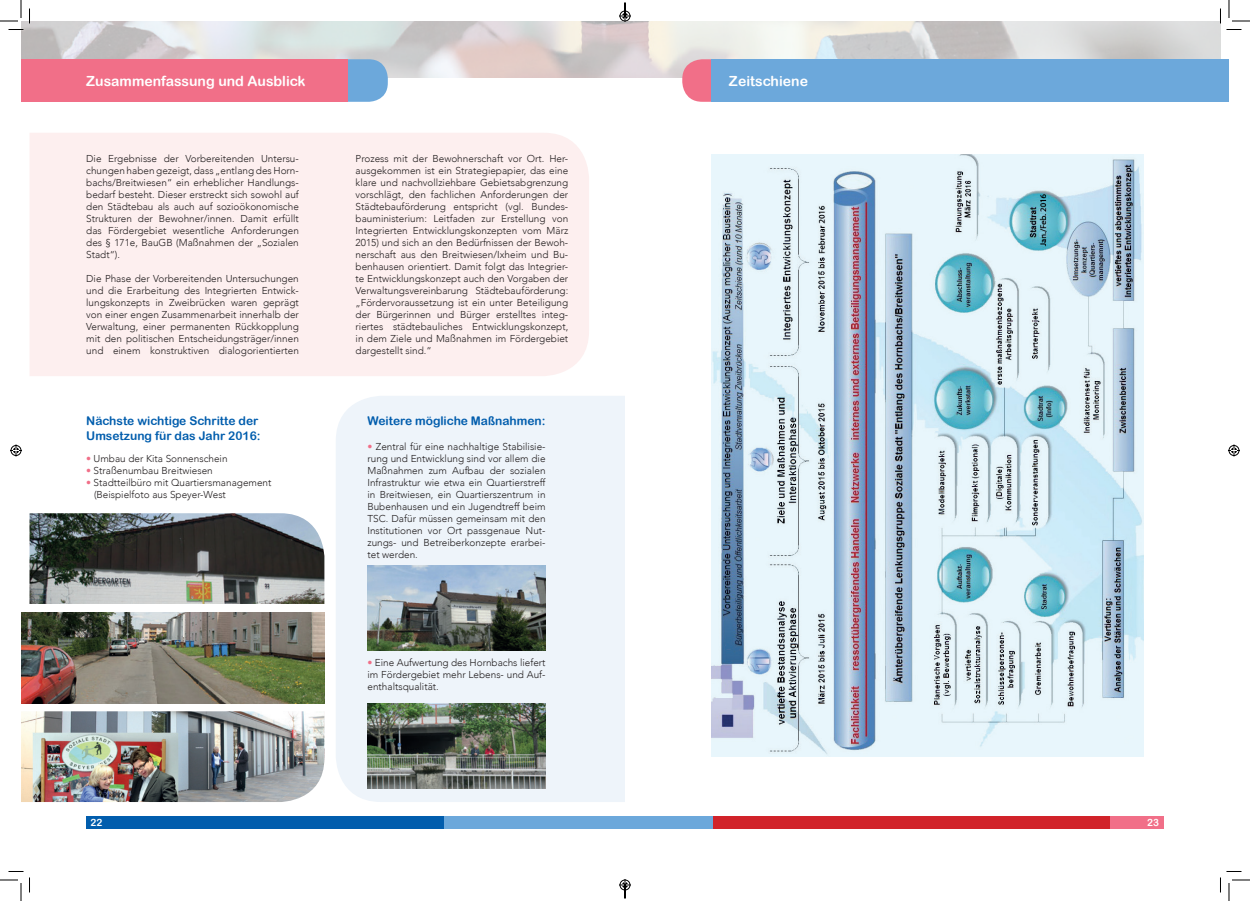
<style>
.page{position:relative;width:1250px;height:901px;background:#fff}
.page>*{position:absolute;margin:0;border:0;box-sizing:border-box;transform-origin:0 0}
.t1{font:14px "Arial Rounded MT Bold";color:#fff}
.t2{font:12px/14.4px "Arial Rounded MT Bold";color:#015dad}
.t3{font:300 10px/12px "Avenir";color:#231f20;text-align:justify}
.t4{font:10px "Arial Rounded MT Bold";color:#fff}
.s1{color:#f16f88}
</style>
<div class="page">
<div style="left:336px;top:396px;width:289px;height:406px;background:#eef4fa"></div>
<div style="left:30px;top:133px;width:559px;height:243px;background:#fdefef"></div>
<div style="left:86px;top:816px;width:363px;height:13px;background:#015dad"></div>
<div style="left:444px;top:816px;width:399px;height:13px;background:#6ca8db"></div>
<div style="left:713px;top:816px;width:399px;height:13px;background:#d1232a"></div>
<div style="left:1110px;top:816px;width:53px;height:13px;background:#f16f88"></div>
<img style="left:21px;top:21px;width:1199px;height:57px">
<svg style="left:682px;top:59px;width:30px;height:43px"></svg>
<div style="left:712px;top:59px;width:517px;height:43px;background:#6ca8db"></div>
<svg style="left:347px;top:59px;width:41px;height:43px;background:#7bacda"></svg>
<div style="left:21px;top:59px;width:326px;height:43px;background:#f16f88"></div>
<img style="left:712px;top:154px;width:431px;height:603px">
<img style="left:30px;top:513px;width:294px;height:91px">
<img style="left:21px;top:711px;width:303px;height:91px">
<img style="left:21px;top:612px;width:303px;height:91px">
<img style="left:367px;top:565px;width:178px;height:85px">
<img style="left:367px;top:703px;width:178px;height:85px">
<svg style="left:0;top:0;width:30px;height:30px"></svg>
<svg style="left:0;top:871px;width:30px;height:30px"></svg>
<svg style="left:1219px;top:0;width:31px;height:30px"></svg>
<svg style="left:1220px;top:871px;width:30px;height:30px"></svg>
<svg style="left:10px;top:444px;width:12px;height:12px"></svg>
<svg style="left:1228px;top:444px;width:12px;height:12px"></svg>
<svg style="left:619px;top:3px;width:12px;height:19px"></svg>
<svg style="left:619px;top:879px;width:12px;height:19px"></svg>
<h1 class="t1" style="left:86px;top:72px;width:221px">Zusammenfassung und Ausblick</h1>
<h1 class="t1" style="left:729px;top:72px;width:81px">Zeitschiene</h1>
<p class="t3" style="left:86px;top:152px;width:214px">Die Ergebnisse der Vorbereitenden Untersu&shy;chungen haben gezeigt, dass „entlang des Horn&shy;bachs/Breitwiesen“ ein erheblicher Handlungs&shy;bedarf besteht. Dieser erstreckt sich sowohl auf den Städtebau als auch auf sozioökonomische Strukturen der Bewohner/innen. Damit erfüllt das Fördergebiet wesentliche Anforderungen des § 171e, BauGB (Maßnahmen der „Sozialen Stadt“).</p>
<p class="t3" style="left:86px;top:272px;width:214px">Die Phase der Vorbereitenden Untersuchungen und die Erarbeitung des Integrierten Entwick&shy;lungskonzepts in Zweibrücken waren geprägt von einer engen Zusammenarbeit innerhalb der Verwaltung, einer permanenten Rückkopplung mit den politischen Entscheidungsträger/innen und einem konstruktiven dialogorientierten</p>
<p class="t3" style="left:355px;top:152px;width:214px">Prozess mit der Bewohnerschaft vor Ort. Her&shy;ausgekommen ist ein Strategiepapier, das eine klare und nachvollziehbare Gebietsabgrenzung vorschlägt, den fachlichen Anforderungen der Städtebauförderung entspricht (vgl. Bundes&shy;bauministerium: Leitfaden zur Erstellung von Integrierten Entwicklungskonzepten vom März 2015) und sich an den Bedürfnissen der Bewoh&shy;nerschaft aus den Breitwiesen/Ixheim und Bu&shy;benhausen orientiert. Damit folgt das Integrier&shy;te Entwicklungskonzept auch den Vorgaben der Verwaltungsvereinbarung Städtebauförderung: „Fördervoraussetzung ist ein unter Beteiligung der Bürgerinnen und Bürger erstelltes integ&shy;riertes städtebauliches Entwicklungskonzept, in dem Ziele und Maßnahmen im Fördergebiet dargestellt sind.“</p>
<p class="t2" style="left:86px;top:414px;width:176px">Nächste wichtige Schritte der<br>Umsetzung für das Jahr 2016:</p>
<p class="t2" style="left:367px;top:414px;width:180px">Weitere mögliche Maßnahmen:</p>
<p class="t3" style="left:367px;top:440px;width:180px"><span class="s1">•</span> Zentral für eine nachhaltige Stabilisie&shy;rung und Entwicklung sind vor allem die Maßnahmen zum Aufbau der sozialen Infrastruktur wie etwa ein Quartierstreff in Breitwiesen, ein Quartierszentrum in Bubenhausen und ein Jugendtreff beim TSC. Dafür müssen gemeinsam mit den Institutionen vor Ort passgenaue Nut&shy;zungs- und Betreiberkonzepte erarbei&shy;tet werden.</p>
<p class="t3" style="left:86px;top:452px;width:143px"><span class="s1">•</span> Umbau der Kita Sonnenschein</p>
<p class="t3" style="left:86px;top:464px;width:128px"><span class="s1">•</span> Straßenumbau Breitwiesen</p>
<p class="t3" style="left:94px;top:476px;width:179px;text-indent:-8px"><span class="s1">•</span> Stadtteilbüro mit Quartiersmanagement (Beispielfoto aus Speyer-West</p>
<p class="t3" style="left:367px;top:656px;width:180px"><span class="s1">•</span> Eine Aufwertung des Hornbachs liefert im Fördergebiet mehr Lebens- und Auf&shy;enthaltsqualität.</p>
<p class="t4" style="left:91px;top:817px;width:13px">22</p>
<p class="t4" style="left:1147px;top:817px;width:13px">23</p>
</div>
